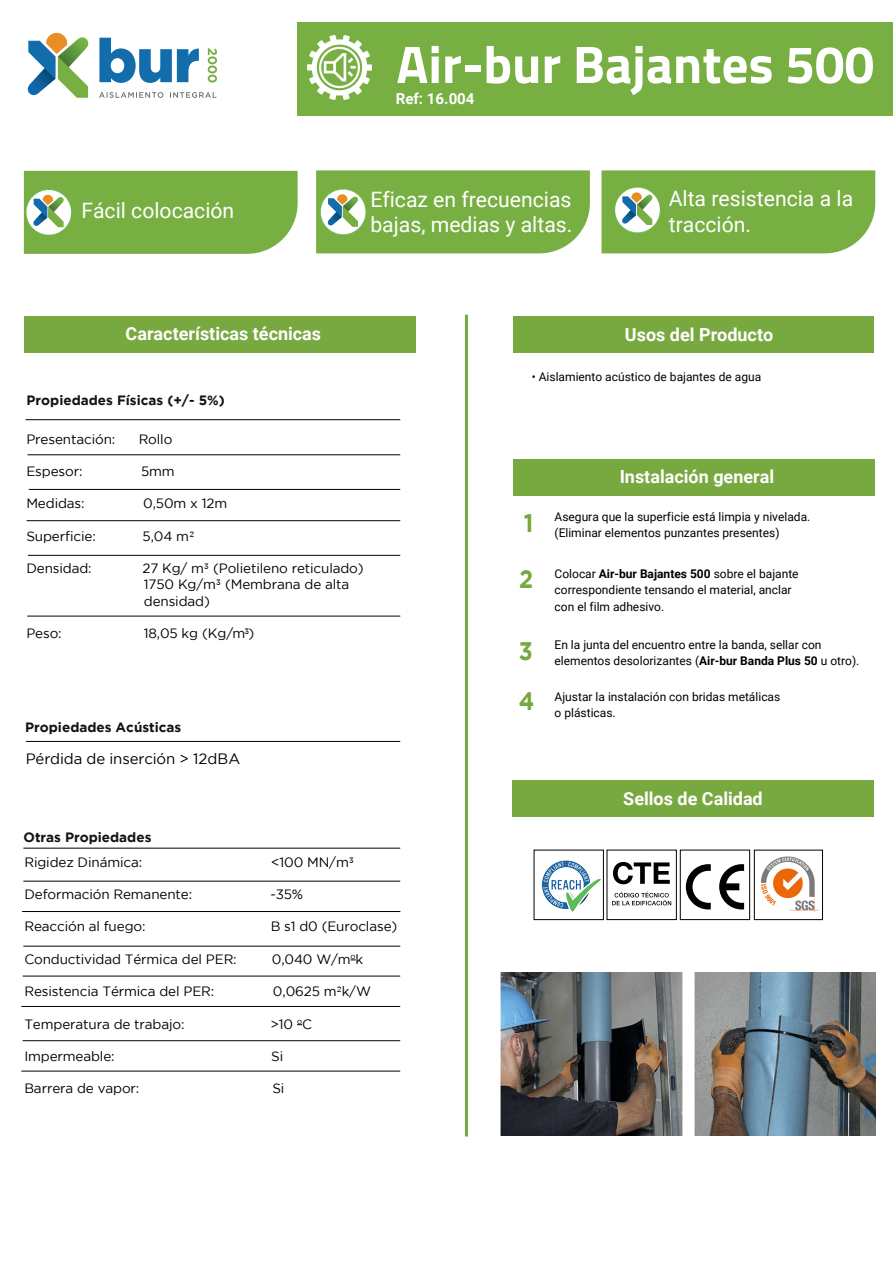
<style>
.page{position:relative;width:893px;height:1263px;background:#fff}
.page>*{position:absolute;margin:0;border:0;box-sizing:border-box;transform-origin:0 0}
.t1{font:700 52.95px "Titillium Web";color:#fff}
.t2{font:700 25.5px/50.2px "Gotham";color:#78a840;scale:.88 1}
.t3{font:21.15px/25.5px "Roboto";color:#fff}
.t4{font:700 18px "Roboto";color:#fff}
.t5{font:700 15.15px "Roboto";color:#fff}
.t6{font:15px "Gotham";letter-spacing:-.01em;color:#000001}
.t7{font:13.5px/16.2px "Gotham";letter-spacing:-.01em;color:#000001}
.t8{font:700 13.5px "Gotham";color:#111416}
.t9{font:12px/16.5px "Roboto";color:#000001}
.s1{font-weight:700}
</style>
<div class="page">
<svg style="left:99px;top:38px;width:100px;height:45px"></svg>
<svg style="left:99px;top:92px;width:118px;height:6px"></svg>
<svg style="left:208px;top:48px;width:9px;height:35px"></svg>
<svg style="left:28px;top:33px;width:60px;height:65px"></svg>
<div style="left:298px;top:22px;width:595px;height:93px;background:#77af42"></div>
<svg style="left:24px;top:171px;width:274px;height:83px;background:#7fb350"></svg>
<svg style="left:316px;top:170px;width:274px;height:83px;background:#80b450"></svg>
<svg style="left:601px;top:170px;width:274px;height:83px;background:#80b350"></svg>
<img style="left:307px;top:35px;width:64px;height:64px">
<div style="left:513px;top:459px;width:362px;height:36px;background:#78a840"></div>
<hr style="left:465px;top:315px;width:3px;height:821px;background:#79a942">
<div style="left:24px;top:317px;width:392px;height:36px;background:#78a840"></div>
<img style="left:695px;top:973px;width:180px;height:162px">
<img style="left:501px;top:973px;width:182px;height:162px">
<hr style="left:26px;top:741px;width:374px;height:1px;background:#000001">
<hr style="left:23px;top:848px;width:377px;height:1px;background:#000001">
<hr style="left:26px;top:419px;width:374px;height:1px;background:#000001">
<hr style="left:23px;top:881px;width:377px;height:1px;background:#000001">
<hr style="left:22px;top:911px;width:378px;height:1px;background:#000001">
<hr style="left:23px;top:946px;width:377px;height:1px;background:#000001">
<hr style="left:23px;top:976px;width:377px;height:1px;background:#000001">
<hr style="left:21px;top:1006px;width:379px;height:1px;background:#000001">
<hr style="left:28px;top:454px;width:372px;height:1px;background:#000001">
<hr style="left:29px;top:489px;width:371px;height:1px;background:#000001">
<hr style="left:27px;top:520px;width:373px;height:1px;background:#000001">
<hr style="left:28px;top:555px;width:372px;height:1px;background:#000001">
<hr style="left:27px;top:616px;width:373px;height:1px;background:#000001">
<div style="left:513px;top:317px;width:361px;height:36px;background:#78a941"></div>
<hr style="left:23px;top:1040px;width:377px;height:1px;background:#000001">
<hr style="left:21px;top:1071px;width:379px;height:1px;background:#000001">
<img style="left:760px;top:856px;width:59px;height:57px">
<div style="left:754px;top:850px;width:69px;height:70px;border:1px solid #000001"></div>
<svg style="left:613px;top:862px;width:57px;height:22px"></svg>
<svg style="left:612px;top:892px;width:59px;height:13px"></svg>
<svg style="left:686px;top:864px;width:25px;height:45px"></svg>
<svg style="left:719px;top:864px;width:25px;height:45px"></svg>
<div style="left:680px;top:850px;width:70px;height:70px;border:1px solid #000001"></div>
<div style="left:534px;top:850px;width:70px;height:70px;border:1px solid #000001"></div>
<img style="left:542px;top:861px;width:59px;height:51px">
<div style="left:512px;top:780px;width:362px;height:36px;background:#78a840"></div>
<h1 class="t1" style="left:396px;top:24px;width:479px">Air-bur Bajantes 500</h1>
<p class="t5" style="left:396px;top:88px;width:80px">Ref: 16.004</p>
<h3 class="t3" style="left:81px;top:197px;width:154px">Fácil colocación</h3>
<h3 class="t3" style="left:370px;top:186px;width:203px">Eficaz en frecuencias bajas, medias y altas.</h3>
<h3 class="t3" style="left:669px;top:185px;width:186px">Alta resistencia a la tracción.</h3>
<h3 class="t4" style="left:126px;top:321px;width:197px">Características técnicas</h3>
<p class="t8" style="left:27px;top:392px;width:200px">Propiedades Físicas (+/- 5%)</p>
<p class="t7" style="left:26px;top:430px;width:90px">Presentación:</p>
<p class="t7" style="left:139px;top:430px;width:35px">Rollo</p>
<p class="t7" style="left:26px;top:463px;width:58px">Espesor:</p>
<p class="t7" style="left:141px;top:463px;width:35px">5mm</p>
<p class="t7" style="left:26px;top:495px;width:60px">Medidas:</p>
<p class="t7" style="left:143px;top:495px;width:85px">0,50m x 12m</p>
<p class="t7" style="left:26px;top:528px;width:71px">Superficie:</p>
<p class="t7" style="left:143px;top:528px;width:53px">5,04 m2</p>
<p class="t7" style="left:26px;top:560px;width:67px">Densidad:</p>
<p class="t7" style="left:142px;top:560px;width:223px">27 Kg/ m3 (Polietileno reticulado)<br>1750 Kg/m3 (Membrana de alta densidad)</p>
<p class="t7" style="left:26px;top:625px;width:37px">Peso:</p>
<p class="t7" style="left:144px;top:625px;width:112px">18,05 kg (Kg/m3)</p>
<p class="t8" style="left:25px;top:718px;width:158px">Propiedades Acústicas</p>
<p class="t6" style="left:26px;top:749px;width:216px">Pérdida de inserción &gt; 12dBA</p>
<p class="t8" style="left:24px;top:828px;width:129px">Otras Propiedades</p>
<p class="t7" style="left:24px;top:853px;width:119px">Rigidez Dinámica:</p>
<p class="t7" style="left:271px;top:853px;width:84px">&lt;100 MN/m3</p>
<p class="t7" style="left:24px;top:886px;width:169px">Deformación Remanente:</p>
<p class="t7" style="left:270px;top:886px;width:34px">-35%</p>
<p class="t7" style="left:24px;top:918px;width:123px">Reacción al fuego:</p>
<p class="t7" style="left:271px;top:918px;width:128px">B s1 d0 (Euroclase)</p>
<p class="t7" style="left:24px;top:951px;width:214px">Conductividad Térmica del PER:</p>
<p class="t7" style="left:272px;top:951px;width:93px">0,040 W/m<sup>o</sup>k</p>
<p class="t7" style="left:24px;top:983px;width:191px">Resistencia Térmica del PER:</p>
<p class="t7" style="left:273px;top:983px;width:99px">0,0625 m2k/W</p>
<p class="t7" style="left:24px;top:1015px;width:162px">Temperatura de trabajo:</p>
<p class="t7" style="left:271px;top:1015px;width:43px">&gt;10 <sup>o</sup>C</p>
<p class="t7" style="left:24px;top:1048px;width:92px">Impermeable:</p>
<p class="t7" style="left:271px;top:1048px;width:14px">Si</p>
<p class="t7" style="left:24px;top:1080px;width:117px">Barrera de vapor:</p>
<p class="t7" style="left:272px;top:1080px;width:14px">Si</p>
<h3 class="t4" style="left:625px;top:322px;width:150px">Usos del Producto</h3>
<p class="t9" style="left:532px;top:368px;width:231px">• Aislamiento acústico de bajantes de agua</p>
<h2 class="t2" style="left:524px;top:498px;width:12px">1</h2>
<h2 class="t2" style="left:519px;top:554px;width:17px">2</h2>
<h2 class="t2" style="left:519px;top:626px;width:19px">3<br>4</h2>
<h3 class="t4" style="left:620px;top:464px;width:156px">Instalación general</h3>
<p class="t9" style="left:555px;top:507px;width:257px">Asegura que la superficie está limpia y nivelada. (Eliminar elementos punzantes presentes)</p>
<p class="t9" style="left:555px;top:565px;width:246px">Colocar <span class="s1">Air-bur Bajantes 500</span> sobre el bajante correspondiente tensando el material, anclar con el film adhesivo.</p>
<p class="t9" style="left:555px;top:636px;width:306px">En la junta del encuentro entre la banda, sellar con elementos desolorizantes (<span class="s1">Air-bur Banda Plus 50</span> u otro).</p>
<p class="t9" style="left:555px;top:688px;width:227px">Ajustar la instalación con bridas metálicas o plásticas.</p>
<h3 class="t4" style="left:623px;top:786px;width:141px">Sellos de Calidad</h3>
</div>
